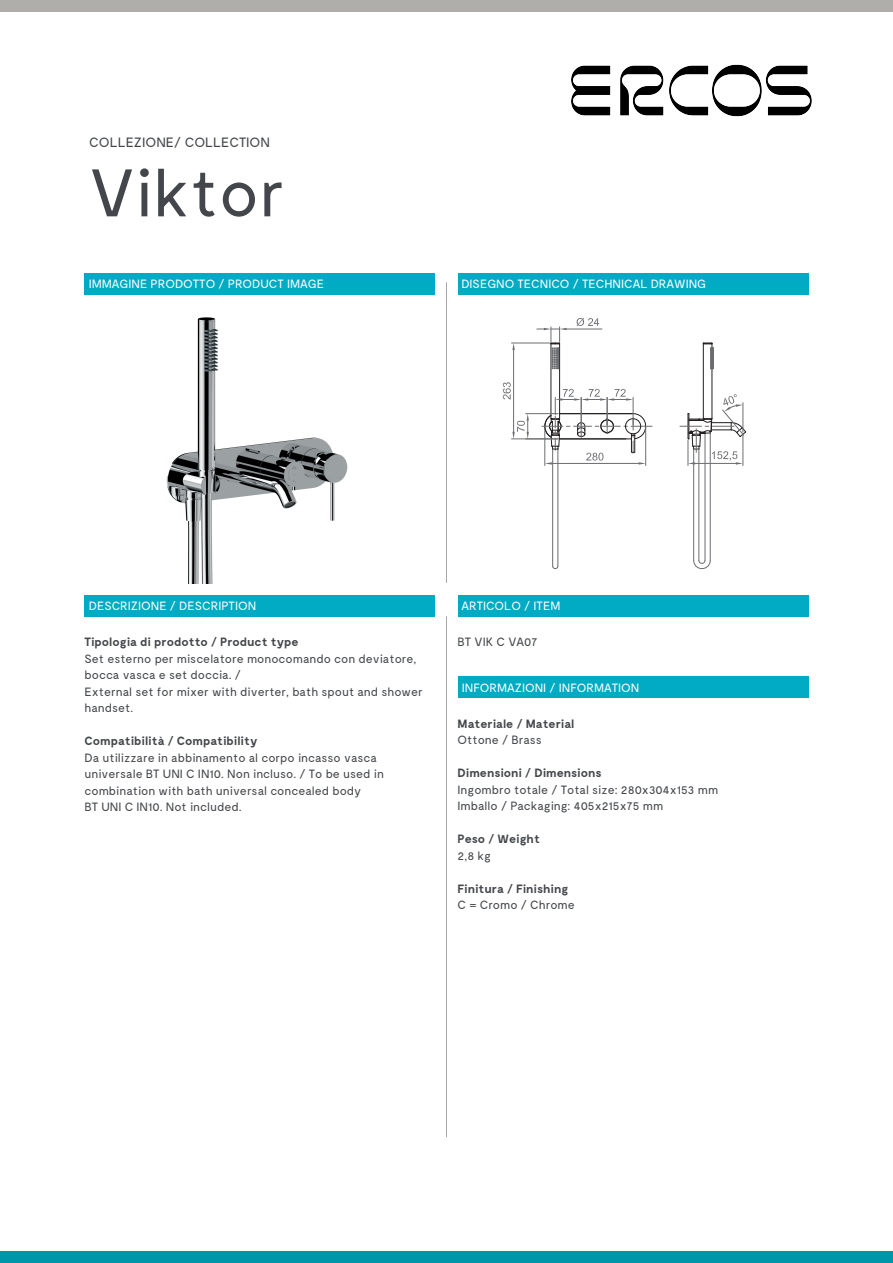
<style>
.page{position:relative;width:893px;height:1263px;background:#fff}
.page>*{position:absolute;margin:0;border:0;box-sizing:border-box;transform-origin:0 0}
.t1{font:67.05px "Moderat";color:#43464a}
.t2{font:13.5px "Moderat";color:#43464a}
.t3{font:12px/16.5px "Moderat";color:#43464a}
.t4{font:700 12px "Moderat";color:#43464a}
.t5{font:12px "Moderat";color:#fff}
</style>
<div class="page">
<div style="left:0;top:0;width:893px;height:12px;background:#b0aeab"></div>
<div style="left:0;top:1251px;width:893px;height:12px;background:#0096aa"></div>
<div style="left:85px;top:595px;width:350px;height:21px;background:#00abc3"></div>
<div style="left:85px;top:273px;width:350px;height:21px;background:#00abc3"></div>
<div style="left:458px;top:273px;width:350px;height:21px;background:#00abc3"></div>
<div style="left:458px;top:595px;width:350px;height:21px;background:#00abc3"></div>
<div style="left:458px;top:677px;width:350px;height:21px;background:#00abc3"></div>
<hr style="left:446px;top:616px;width:1px;height:521px;background:#a8a9ad">
<hr style="left:446px;top:282px;width:1px;height:301px;background:#a8a9ad">
<img style="left:571px;top:64px;width:241px;height:53px">
<img style="left:166px;top:317px;width:182px;height:267px">
<hr style="left:703px;top:344px;width:1px;height:75px;background:#231f20">
<hr style="left:711px;top:369px;width:1px;height:50px;background:#231f20">
<hr style="left:699px;top:449px;width:1px;height:111px;background:#6c6d70">
<hr style="left:693px;top:449px;width:1px;height:111px;background:#6c6d70">
<hr style="left:710px;top:433px;width:1px;height:127px;background:#6c6d70">
<hr style="left:705px;top:433px;width:1px;height:127px;background:#6c6d70">
<hr style="left:558px;top:449px;width:1px;height:117px;background:#6c6d70">
<hr style="left:552px;top:449px;width:1px;height:117px;background:#6c6d70">
<hr style="left:550px;top:344px;width:1px;height:75px;background:#231f20">
<hr style="left:559px;top:344px;width:1px;height:75px;background:#231f20">
<svg style="left:702px;top:342px;width:12px;height:27px"></svg>
<svg style="left:693px;top:560px;width:18px;height:9px"></svg>
<svg style="left:552px;top:566px;width:6px;height:3px"></svg>
<hr style="left:567px;top:329px;width:35px;height:1px;background:#6c6d70">
<svg style="left:537px;top:327px;width:30px;height:42px"></svg>
<svg style="left:576px;top:318px;width:23px;height:8px"></svg>
<hr style="left:526px;top:413px;width:32px;height:1px;background:#6c6d70">
<hr style="left:511px;top:343px;width:39px;height:1px;background:#6c6d70">
<hr style="left:511px;top:439px;width:47px;height:1px;background:#6c6d70">
<hr style="left:513px;top:350px;width:1px;height:82px;background:#6c6d70">
<svg style="left:512px;top:343px;width:3px;height:7px"></svg>
<svg style="left:512px;top:414px;width:17px;height:25px"></svg>
<svg style="left:503px;top:382px;width:8px;height:18px"></svg>
<svg style="left:680px;top:394px;width:66px;height:71px"></svg>
<svg style="left:542px;top:389px;width:110px;height:76px"></svg>
<p class="t2" style="left:89px;top:135px;width:182px">COLLEZIONE/ COLLECTION</p>
<h1 class="t1" style="left:89px;top:155px;width:197px">Viktor</h1>
<p class="t5" style="left:89px;top:277px;width:237px">IMMAGINE PRODOTTO / PRODUCT IMAGE</p>
<p class="t5" style="left:461px;top:277px;width:246px">DISEGNO TECNICO / TECHNICAL DRAWING</p>
<p class="t5" style="left:89px;top:599px;width:169px">DESCRIZIONE / DESCRIPTION</p>
<p class="t5" style="left:461px;top:599px;width:101px">ARTICOLO / ITEM</p>
<p class="t4" style="left:85px;top:635px;width:216px">Tipologia di prodotto / Product type</p>
<p class="t3" style="left:85px;top:651px;width:340px">Set esterno per miscelatore monocomando con deviatore, bocca vasca e set doccia. /<br>External set for mixer with diverter, bath spout and shower handset.</p>
<p class="t4" style="left:85px;top:734px;width:175px">Compatibilità / Compatibility</p>
<p class="t3" style="left:85px;top:750px;width:301px">Da utilizzare in abbinamento al corpo incasso vasca universale BT UNI C IN10. Non incluso. / To be used in combination with bath universal concealed body<br>BT UNI C IN10. Not included.</p>
<p class="t3" style="left:458px;top:634px;width:81px">BT VIK C VA07</p>
<p class="t5" style="left:462px;top:681px;width:179px">INFORMAZIONI / INFORMATION</p>
<p class="t4" style="left:458px;top:717px;width:118px">Materiale / Material</p>
<p class="t3" style="left:458px;top:732px;width:86px">Ottone / Brass</p>
<p class="t4" style="left:458px;top:766px;width:145px">Dimensioni / Dimensions</p>
<p class="t3" style="left:458px;top:782px;width:262px">Ingombro totale / Total size: 280x304x153 mm<br>Imballo / Packaging: 405x215x75 mm</p>
<p class="t4" style="left:458px;top:832px;width:84px">Peso / Weight</p>
<p class="t3" style="left:458px;top:848px;width:35px">2,8 kg</p>
<p class="t4" style="left:458px;top:882px;width:112px">Finitura / Finishing</p>
<p class="t3" style="left:458px;top:897px;width:119px">C = Cromo / Chrome</p>
</div>
